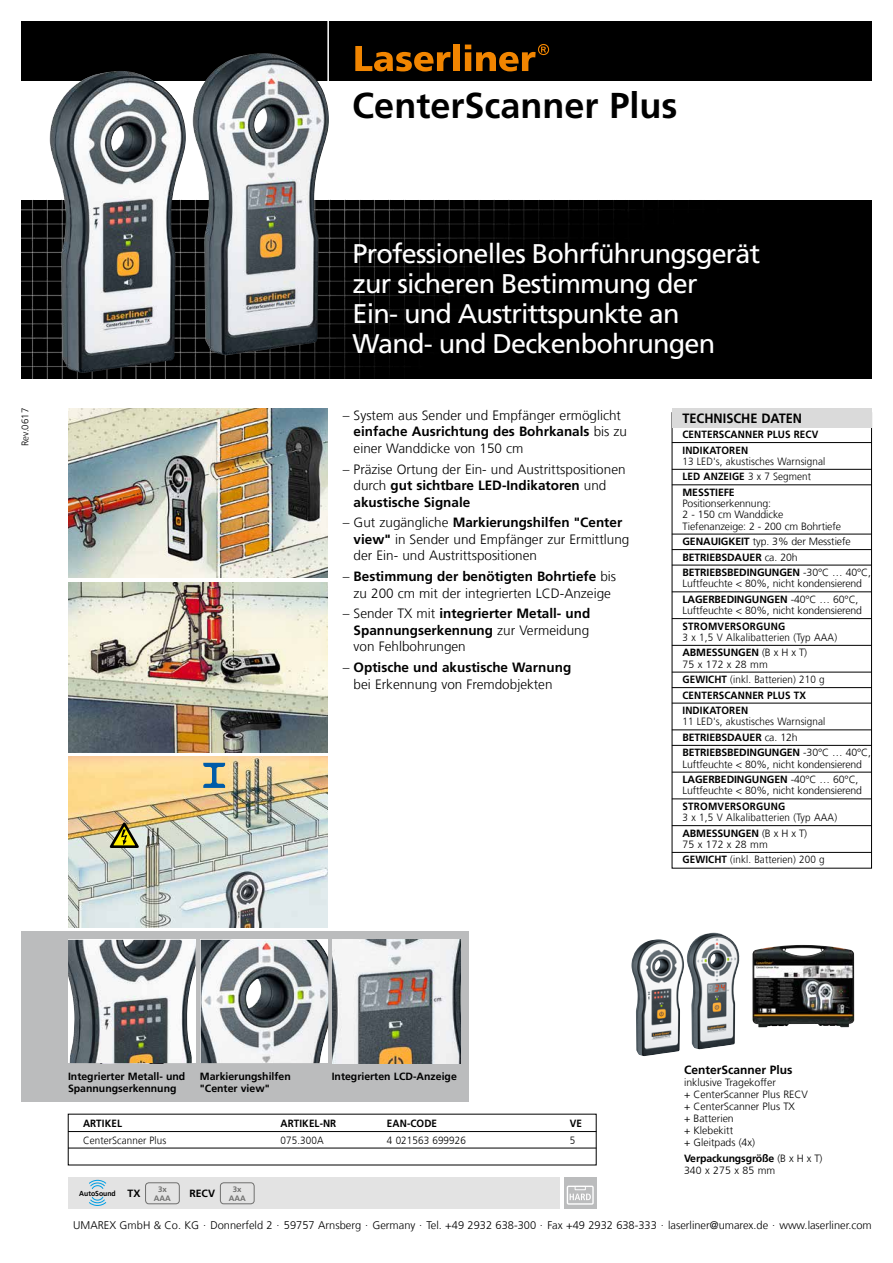
<style>
.page{position:relative;width:893px;height:1263px;background:#fff}
.page>*{position:absolute;margin:0;border:0;box-sizing:border-box;transform-origin:0 0}
.t1{font:700 36px "Frutiger LT Com";color:#000}
.t2{font:27px/30px "Frutiger LT Com";letter-spacing:-.03em;color:#fff}
.t3{font:300 13.5px/16.5px "Frutiger LT Com";color:#000}
.t4{font:700 13.5px "Frutiger LT Com";color:#000;scale:.94 1}
.t5{font:700 12px "Frutiger LT Com";color:#000}
.t6{font:300 11.1px "Frutiger LT Com";color:#000}
.t7{font:300 10.5px/12px "Frutiger LT Com";color:#000}
.t8{font:300 10.5px/15.5px "Frutiger LT Com";color:#000;scale:.94 1}
.t9{font:700 10.5px/15.5px "Frutiger LT Com";color:#000}
.t10{font:700 10.5px/15.5px "Frutiger LT Com";color:#000;scale:.94 1}
.t11{font:300 10.5px/15.5px "Frutiger LT Com";letter-spacing:.02em;color:#000;scale:.94 1}
.t12{font:700 10.5px "Frutiger LT Com";letter-spacing:.02em;color:#000;scale:.94 1}
.t13{font:300 9.6px "Frutiger LT Com";color:#000}
.t14{font:700 7.8px/9px "Frutiger LT Com";color:#6f6f6e;text-align:center}
.t15{font:700 7.2px "Frutiger LT Com";color:#000;scale:.94 1}
.s1{font-weight:700}
.s2{font-weight:300}
.s3{font-size:10.5px}
</style>
<div class="page">
<div style="left:68px;top:1178px;width:492px;height:31px;background:#e3e3e3"></div>
<div style="left:21px;top:21px;width:851px;height:60px;background:#000"></div>
<hr style="left:327px;top:20px;width:2px;height:62px;background:#fff">
<svg style="left:355px;top:46px;width:96px;height:25px"></svg>
<div style="left:454px;top:44px;width:6px;height:27px;background:#f18500"></div>
<svg style="left:465px;top:44px;width:84px;height:27px"></svg>
<div style="left:21px;top:200px;width:851px;height:178px;background:#000"></div>
<img style="left:68px;top:582px;width:259px;height:170px">
<img style="left:68px;top:408px;width:259px;height:169px">
<div style="left:21px;top:931px;width:448px;height:170px;background:#bbbcbd"></div>
<img style="left:201px;top:940px;width:127px;height:123px">
<img style="left:333px;top:940px;width:127px;height:123px">
<svg style="left:68px;top:940px;width:128px;height:123px;background:#959899"></svg>
<div style="left:145px;top:1183px;width:34px;height:21px;border:1px solid #6f6f6e;border-radius:3px"></div>
<div style="left:220px;top:1183px;width:34px;height:21px;border:1px solid #6f6f6e;border-radius:3px"></div>
<svg style="left:89px;top:1180px;width:17px;height:9px"></svg>
<svg style="left:89px;top:1196px;width:17px;height:10px"></svg>
<div style="left:564px;top:1178px;width:32px;height:31px;background:#bbbcbd"></div>
<div style="left:567px;top:1185px;width:27px;height:20px;border:1px solid #fff"></div>
<div style="left:575px;top:1186px;width:11px;height:4px;border:1px solid #fff"></div>
<svg style="left:570px;top:1193px;width:21px;height:7px"></svg>
<img style="left:752px;top:945px;width:102px;height:82px">
<img style="left:631px;top:939px;width:53px;height:117px">
<img style="left:687px;top:932px;width:52px;height:117px">
<img style="left:49px;top:71px;width:137px;height:302px">
<img style="left:193px;top:53px;width:136px;height:302px">
<img style="left:68px;top:757px;width:259px;height:170px">
<svg style="left:110px;top:821px;width:29px;height:27px"></svg>
<svg style="left:203px;top:763px;width:22px;height:25px"></svg>
<hr style="left:68px;top:1131px;width:528px;height:1px;background:#000">
<hr style="left:68px;top:1148px;width:528px;height:1px;background:#000">
<div style="left:672px;top:412px;width:200px;height:456px;border:1px solid #000"></div>
<div style="left:672px;top:408px;width:200px;height:19px;background:#dadada"></div>
<hr style="left:672px;top:442px;width:200px;height:1px;background:#000">
<hr style="left:672px;top:469px;width:200px;height:1px;background:#000">
<hr style="left:672px;top:485px;width:200px;height:1px;background:#000">
<hr style="left:672px;top:534px;width:200px;height:1px;background:#000">
<hr style="left:672px;top:549px;width:200px;height:1px;background:#000">
<hr style="left:672px;top:565px;width:200px;height:1px;background:#000">
<hr style="left:672px;top:592px;width:200px;height:1px;background:#000">
<hr style="left:672px;top:618px;width:200px;height:1px;background:#000">
<hr style="left:672px;top:645px;width:200px;height:1px;background:#000">
<hr style="left:672px;top:672px;width:200px;height:1px;background:#000">
<hr style="left:672px;top:687px;width:200px;height:1px;background:#000">
<hr style="left:672px;top:703px;width:200px;height:1px;background:#000">
<hr style="left:672px;top:730px;width:200px;height:1px;background:#000">
<hr style="left:672px;top:745px;width:200px;height:1px;background:#000">
<hr style="left:672px;top:772px;width:200px;height:1px;background:#000">
<hr style="left:672px;top:799px;width:200px;height:1px;background:#000">
<hr style="left:672px;top:825px;width:200px;height:1px;background:#000">
<hr style="left:672px;top:852px;width:200px;height:1px;background:#000">
<p class="t13" style="left:20px;top:446px;width:39px;rotate:-90deg">Rev.0617</p>
<h1 class="t1" style="left:352px;top:84px;width:327px">CenterScanner Plus</h1>
<h2 class="t2" style="left:353px;top:238px;width:409px">Professionelles Bohrführungsgerät zur sicheren Bestimmung der<br>Ein- und Austrittspunkte an<br>Wand- und Deckenbohrungen</h2>
<p class="t3" style="left:354px;top:407px;width:275px;text-indent:-11px">– System aus Sender und Empfänger ermöglicht <span class="s1">einfache Ausrichtung des Bohrkanals</span> bis zu einer Wanddicke von 150 cm</p>
<p class="t3" style="left:354px;top:461px;width:273px;text-indent:-11px">– Präzise Ortung der Ein- und Austrittspositionen durch <span class="s1">gut sichtbare LED-Indikatoren</span> und <span class="s1">akustische Signale</span></p>
<p class="t3" style="left:354px;top:514px;width:277px;text-indent:-11px">– Gut zugängliche <span class="s1">Markierungshilfen "Center view"</span> in Sender und Empfänger zur Ermittlung der Ein- und Austrittspositionen</p>
<p class="t3" style="left:343px;top:568px;width:275px;text-align:center">– <span class="s1">Bestimmung der benötigten Bohrtiefe</span> bis zu 200 cm mit der integrierten LCD-Anzeige</p>
<p class="t3" style="left:354px;top:605px;width:238px;text-align:justify;text-indent:-11px">– Sender TX mit <span class="s1">integrierter Metall- und Spannungserkennung</span> zur Vermeidung von Fehlbohrungen</p>
<p class="t3" style="left:343px;top:659px;width:230px;text-align:center">– <span class="s1">Optische und akustische Warnung </span>bei Erkennung von Fremdobjekten</p>
<p class="t4" style="left:682px;top:410px;width:129px">TECHNISCHE DATEN</p>
<p class="t10" style="left:682px;top:427px;width:146px">CENTERSCANNER PLUS RECV<br>INDIKATOREN</p>
<p class="t8" style="left:682px;top:454px;width:153px">13 LED's, akustisches Warnsignal<br><span class="s1">LED ANZEIGE</span> 3 x 7 Segment<br><span class="s1">MESSTIEFE</span></p>
<p class="t7" style="left:682px;top:498px;width:160px;line-height:11.2px">Positionserkennung:<br>2 - 150 cm Wanddicke<br>Tiefenanzeige: 2 - 200 cm Bohrtiefe</p>
<p class="t9" style="left:682px;top:534px;width:190px">GENAUIGKEIT <span class="s2">typ. 3% der Messtiefe<br></span>BETRIEBSDAUER <span class="s2">ca. 20h<br></span>BETRIEBSBEDINGUNGEN <span class="s2">-30°C … 40°C,</span></p>
<p class="t7" style="left:682px;top:576px;width:181px;line-height:15.5px">Luftfeuchte &lt; 80%, nicht kondensierend<br><span class="s1">LAGERBEDINGUNGEN</span> -40°C … 60°C,</p>
<p class="t7" style="left:682px;top:604px;width:181px">Luftfeuchte &lt; 80%, nicht kondensierend</p>
<p class="t12" style="left:682px;top:620px;width:111px">STROMVERSORGUNG</p>
<p class="t11" style="left:682px;top:630px;width:166px">3 x 1,5 V Alkalibatterien (Typ AAA)<br><span class="s1">ABMESSUNGEN</span> (B x H x T)</p>
<p class="t10" style="left:682px;top:656px;width:153px"><span class="s2">75 x 172 x 28 mm<br></span>GEWICHT <span class="s2">(inkl. Batterien) 210 g<br></span>CENTERSCANNER PLUS TX<br>INDIKATOREN</p>
<p class="t8" style="left:682px;top:714px;width:202px">11 LED's, akustisches Warnsignal<br><span class="s1">BETRIEBSDAUER</span> ca. 12h<br><span class="s1">BETRIEBSBEDINGUNGEN</span> -30°C … 40°C,</p>
<p class="t7" style="left:682px;top:756px;width:181px;line-height:15.5px">Luftfeuchte &lt; 80%, nicht kondensierend<br><span class="s1">LAGERBEDINGUNGEN</span> -40°C … 60°C,</p>
<p class="t7" style="left:682px;top:785px;width:181px">Luftfeuchte &lt; 80%, nicht kondensierend</p>
<p class="t12" style="left:682px;top:800px;width:111px">STROMVERSORGUNG</p>
<p class="t11" style="left:682px;top:810px;width:166px">3 x 1,5 V Alkalibatterien (Typ AAA)<br><span class="s1">ABMESSUNGEN</span> (B x H x T)</p>
<p class="t7" style="left:682px;top:837px;width:144px;line-height:15.5px">75 x 172 x 28 mm<br><span class="s1">GEWICHT</span> (inkl. Batterien) 200 g</p>
<p class="t9" style="left:200px;top:1069px;width:93px;line-height:12.6px">Markierungshilfen "Center view"</p>
<p class="t9" style="left:68px;top:1068px;width:119px">Integrierter Metall- und</p>
<p class="t9" style="left:332px;top:1068px;width:127px">Integrierten LCD-Anzeige</p>
<p class="t9" style="left:68px;top:1081px;width:110px">Spannungserkennung</p>
<p class="t10" style="left:83px;top:1116px;width:43px">ARTIKEL</p>
<p class="t10" style="left:281px;top:1116px;width:61px">ARTIKEL-NR</p>
<p class="t10" style="left:387px;top:1116px;width:55px">EAN-CODE</p>
<p class="t10" style="left:570px;top:1116px;width:14px">VE</p>
<p class="t8" style="left:83px;top:1132px;width:90px">CenterScanner Plus</p>
<p class="t8" style="left:281px;top:1132px;width:47px">075.300A</p>
<p class="t8" style="left:387px;top:1132px;width:86px">4 021563 699926</p>
<p class="t8" style="left:570px;top:1132px;width:7px">5</p>
<p class="t14" style="left:154px;top:1184px;width:19px">3x<br>AAA</p>
<p class="t14" style="left:229px;top:1184px;width:19px">3x<br>AAA</p>
<p class="t15" style="left:79px;top:1189px;width:66px">AutoSound <span class="s3">TX</span></p>
<p class="t9" style="left:189px;top:1186px;width:27px">RECV</p>
<p class="t5" style="left:684px;top:1062px;width:110px">CenterScanner Plus</p>
<p class="t7" style="left:684px;top:1076px;width:125px">inklusive Tragekoffer<br>+ CenterScanner Plus RECV + CenterScanner Plus TX<br>+ Batterien<br>+ Klebekitt<br>+ Gleitpads (4x)</p>
<p class="t7" style="left:684px;top:1152px;width:140px"><span class="s1">Verpackungsgröße</span> (B x H x T)<br>340 x 275 x 85 mm</p>
<p class="t6" style="left:73px;top:1218px;width:800px">UMAREX GmbH &amp; Co. KG . Donnerfeld 2 . 59757 Arnsberg . Germany . Tel. +49 2932 638-300 . Fax +49 2932 638-333 . laserliner@umarex.de . www.laserliner.com</p>
</div>
